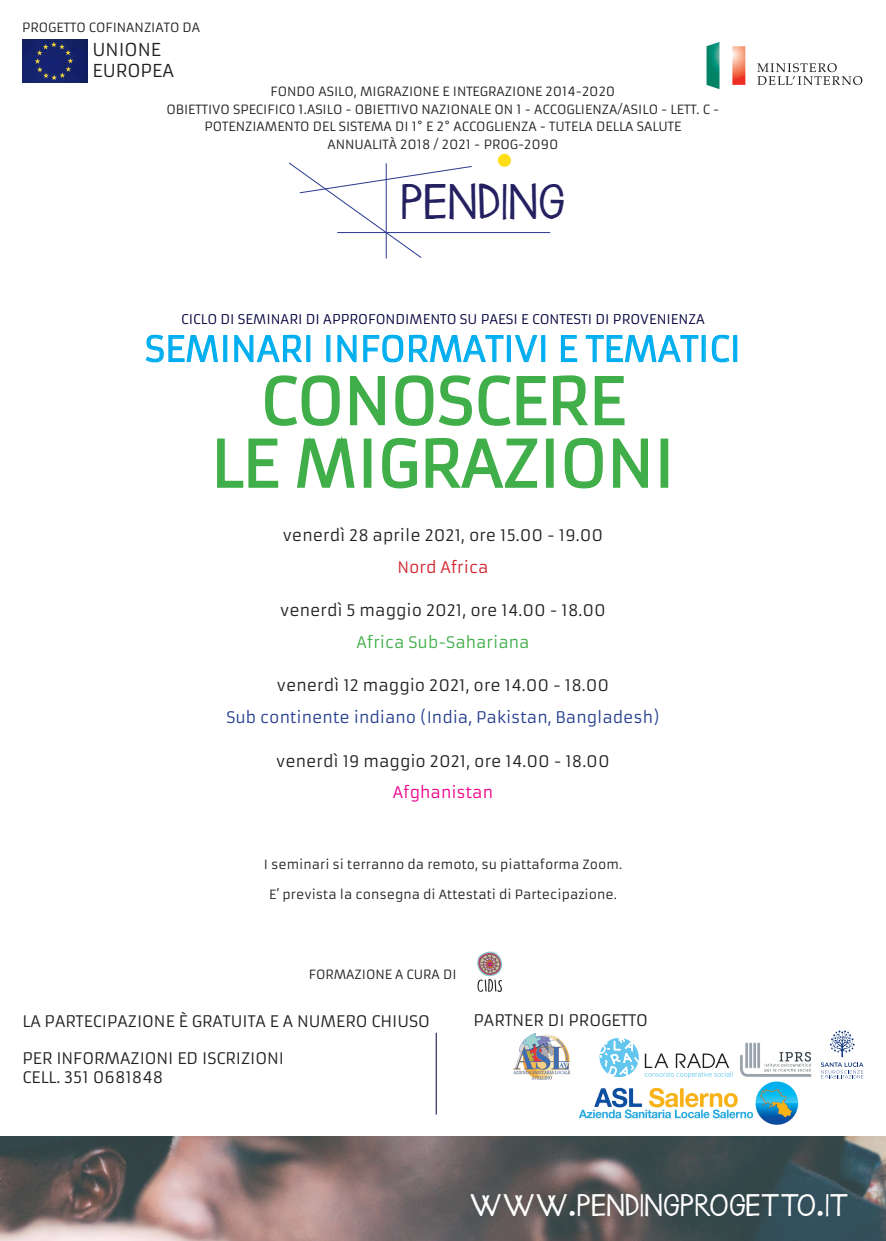
<style>
.page{position:relative;width:886px;height:1241px;background:#fff}
.page>*{position:absolute;margin:0;border:0;box-sizing:border-box;transform-origin:0 0}
.t1{font:62.5px "Armata";color:#40ae49}
.t2{font:40px "Janda Safeand Sound Solid";letter-spacing:.025em;color:#252161}
.t3{font:34.38px "Armata";color:#00aeef}
.Titolo-1{font:25px "Janda Safeand Sound Solid";letter-spacing:.025em;color:#fff}
.t4{font:17.5px "Armata";color:#231f20}
.t5{font:15.62px "Armata";color:#231f20}
.t6{font:15.62px "Armata";color:#253f8e}
.t7{font:15.62px "Armata";color:#40ae49}
.t8{font:15.62px "Armata";color:#ed028c}
.t9{font:15.62px "Armata";color:#d1232a}
.t10{font:13.12px "Armata";color:#02003e}
.t11{font:12.5px/17.5px "Armata";color:#231f20;text-align:center}
</style>
<div class="page">
<svg style="left:145px;top:334px;width:73px;height:29px"></svg>
<div style="left:223px;top:335px;width:4px;height:27px;border:1px solid #00aeef"></div>
<svg style="left:234px;top:334px;width:68px;height:29px"></svg>
<div style="left:306px;top:335px;width:4px;height:27px;border:1px solid #00aeef"></div>
<div style="left:326px;top:335px;width:4px;height:27px;border:1px solid #00aeef"></div>
<svg style="left:337px;top:335px;width:20px;height:28px"></svg>
<svg style="left:363px;top:334px;width:141px;height:29px"></svg>
<div style="left:507px;top:335px;width:4px;height:27px;border:1px solid #00aeef"></div>
<svg style="left:515px;top:335px;width:23px;height:28px"></svg>
<div style="left:541px;top:335px;width:4px;height:27px;border:1px solid #00aeef"></div>
<svg style="left:560px;top:335px;width:18px;height:27px"></svg>
<svg style="left:585px;top:335px;width:114px;height:28px"></svg>
<div style="left:702px;top:335px;width:4px;height:27px;border:1px solid #00aeef"></div>
<svg style="left:711px;top:334px;width:19px;height:29px"></svg>
<div style="left:733px;top:335px;width:4px;height:27px;border:1px solid #00aeef"></div>
<svg style="left:217px;top:375px;width:431px;height:114px"></svg>
<div style="left:660px;top:438px;width:8px;height:49px;border:2px solid #40ae49"></div>
<img style="left:706px;top:42px;width:157px;height:48px">
<img style="left:23px;top:39px;width:65px;height:43px">
<img style="left:0;top:1136px;width:886px;height:104px">
<svg style="left:288px;top:162px;width:184px;height:96px"></svg>
<hr style="left:386px;top:163px;width:1px;height:95px;background:#283890">
<hr style="left:337px;top:232px;width:213px;height:1px;background:#283890">
<div style="left:498px;top:154px;width:13px;height:13px;background:#ffdd17;border-radius:50%"></div>
<img style="left:740px;top:1042px;width:95px;height:37px">
<img style="left:514px;top:1033px;width:57px;height:46px">
<svg style="left:645px;top:1053px;width:88px;height:25px"></svg>
<svg style="left:599px;top:1037px;width:40px;height:39px"></svg>
<img style="left:579px;top:1081px;width:220px;height:42px">
<svg style="left:830px;top:1030px;width:24px;height:26px"></svg>
<svg style="left:821px;top:1062px;width:42px;height:16px"></svg>
<hr style="left:436px;top:1032px;width:1px;height:82px;background:#02003e">
<img style="left:477px;top:951px;width:26px;height:41px">
<p class="t11" style="left:22px;top:19px;width:179px">PROGETTO COFINANZIATO DA</p>
<p class="t4" style="left:92px;top:39px;width:70px">UNIONE</p>
<p class="t4" style="left:92px;top:60px;width:83px">EUROPEA</p>
<p class="t11" style="left:271px;top:83px;width:346px">FONDO ASILO, MIGRAZIONE E INTEGRAZIONE 2014-2020</p>
<p class="t11" style="left:166px;top:100px;width:554px">OBIETTIVO SPECIFICO 1.ASILO - OBIETTIVO NAZIONALE ON 1 - ACCOGLIENZA/ASILO - LETT. C -<br>POTENZIAMENTO DEL SISTEMA DI 1° E 2° ACCOGLIENZA - TUTELA DELLA SALUTE</p>
<p class="t11" style="left:327px;top:135px;width:233px">ANNUALITÀ 2018 / 2021 - PROG-2090</p>
<p class="t2" style="left:401px;top:174px;width:166px">PENDING</p>
<p class="t10" style="left:181px;top:311px;width:525px">CICLO DI SEMINARI DI APPROFONDIMENTO SU PAESI E CONTESTI DI PROVENIENZA</p>
<p class="t3" style="left:145px;top:328px;width:597px">SEMINARI INFORMATIVI E TEMATICI</p>
<p class="t1" style="left:261px;top:363px;width:366px">CONOSCERE</p>
<p class="t1" style="left:211px;top:425px;width:465px">LE MIGRAZIONI</p>
<p class="t5" style="left:283px;top:526px;width:322px">venerdì 28 aprile 2021, ore 15.00 - 19.00</p>
<p class="t9" style="left:397px;top:557px;width:93px">Nord Africa</p>
<p class="t5" style="left:280px;top:601px;width:327px">venerdì 5 maggio 2021, ore 14.00 - 18.00</p>
<p class="t7" style="left:356px;top:632px;width:175px">Africa Sub-Sahariana</p>
<p class="t5" style="left:277px;top:676px;width:334px">venerdì 12 maggio 2021, ore 14.00 - 18.00</p>
<p class="t6" style="left:226px;top:707px;width:435px">Sub continente indiano (India, Pakistan, Bangladesh)</p>
<p class="t5" style="left:276px;top:751px;width:335px">venerdì 19 maggio 2021, ore 14.00 - 18.00</p>
<p class="t8" style="left:393px;top:782px;width:102px">Afghanistan</p>
<p class="t11" style="left:264px;top:855px;width:360px">I seminari si terranno da remoto, su piattaforma Zoom.</p>
<p class="t11" style="left:269px;top:885px;width:349px">E’ prevista la consegna di Attestati di Partecipazione.</p>
<p class="t11" style="left:309px;top:965px;width:149px">FORMAZIONE A CURA DI</p>
<p class="t5" style="left:22px;top:1011px;width:409px">LA PARTECIPAZIONE È GRATUITA E A NUMERO CHIUSO</p>
<p class="t5" style="left:22px;top:1048px;width:263px">PER INFORMAZIONI ED ISCRIZIONI</p>
<p class="t5" style="left:22px;top:1067px;width:142px">CELL. 351 0681848</p>
<p class="t5" style="left:473px;top:1010px;width:176px">PARTNER DI PROGETTO</p>
<p class="Titolo-1" style="left:470px;top:1187px;width:379px">WWW.PENDINGPROGETTO.IT</p>
</div>
